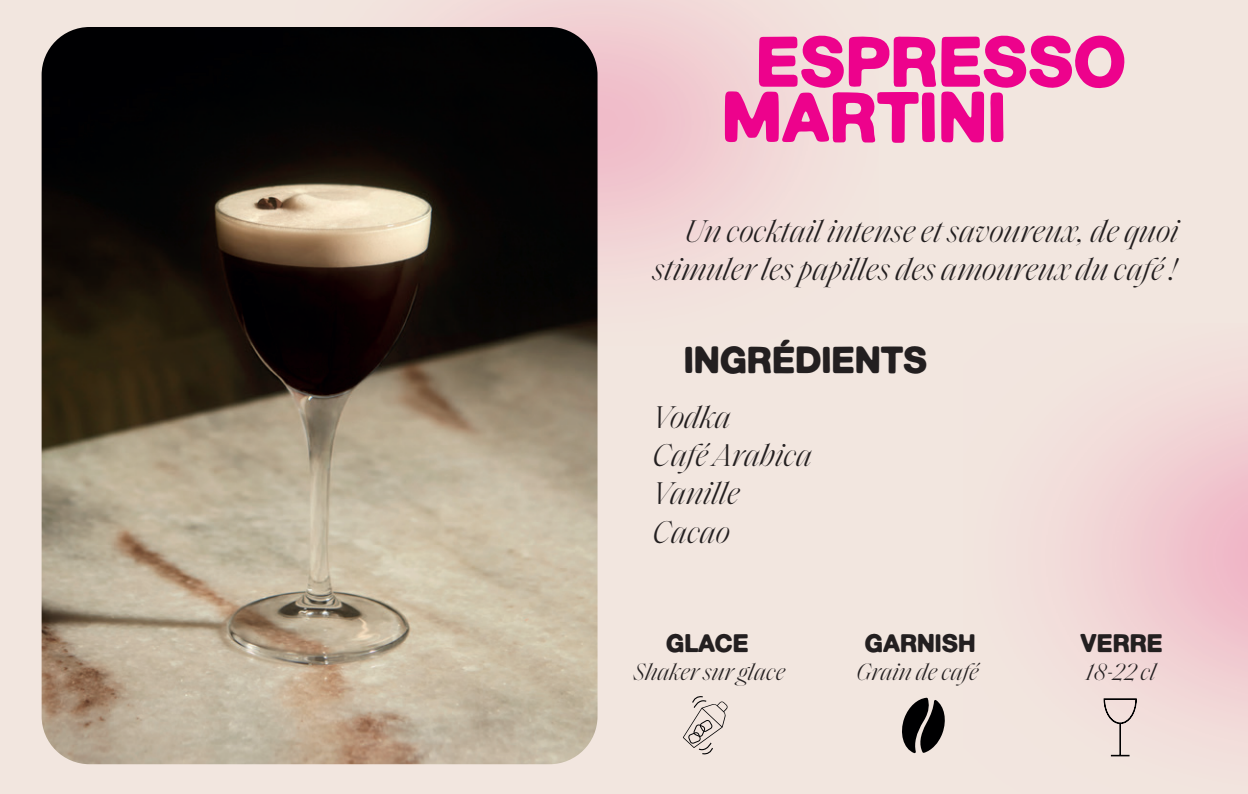
<style>
.page{position:relative;width:1248px;height:794px;background:#fff}
.page>*{position:absolute;margin:0;border:0;box-sizing:border-box;transform-origin:0 0}
.t1{font:68px/55.6px "Generic G20 FR Classic";color:#ed028c}
.t2{font:36px "Generic G20 FR Classic";color:#231f20}
.t3{font:italic 300 32px/38.4px "Saol Display";color:#231f20;text-align:right}
.t4{font:24.4px "Generic G20 FR Classic";color:#231f20}
.t5{font:italic 300 24px "Saol Display";color:#231f20}
</style>
<div class="page">
<div style="left:0;top:0;width:1247px;height:794px;background:#f2e6df"></div>
<img style="left:1060px;top:381px;width:187px;height:376px">
<img style="left:42px;top:27px;width:555px;height:737px">
<svg style="left:902px;top:697px;width:43px;height:56px"></svg>
<svg style="left:683px;top:696px;width:44px;height:59px"></svg>
<svg style="left:1103px;top:698px;width:33px;height:58px"></svg>
<h1 class="t1" style="left:721px;top:34px;width:406px;text-indent:34px">ESPRESSO<br>MARTINI</h1>
<p class="t3" style="left:653px;top:209px;width:527px">Un cocktail intense et savoureux, de quoi stimuler les papilles des amoureux du café !</p>
<p class="t2" style="left:683px;top:338px;width:245px">INGRÉDIENTS</p>
<p class="t3" style="left:652px;top:395px;width:161px;text-align:left">Vodka<br>Café Arabica<br>Vanille<br>Cacao</p>
<p class="t4" style="left:666px;top:628px;width:84px">GLACE</p>
<p class="t4" style="left:1080px;top:628px;width:84px">VERRE</p>
<p class="t4" style="left:864px;top:628px;width:112px">GARNISH</p>
<p class="t5" style="left:856px;top:654px;width:127px">Grain de café</p>
<p class="t5" style="left:633px;top:654px;width:154px">Shaker sur glace</p>
<p class="t5" style="left:1085px;top:654px;width:71px">18-22 cl</p>
</div>
